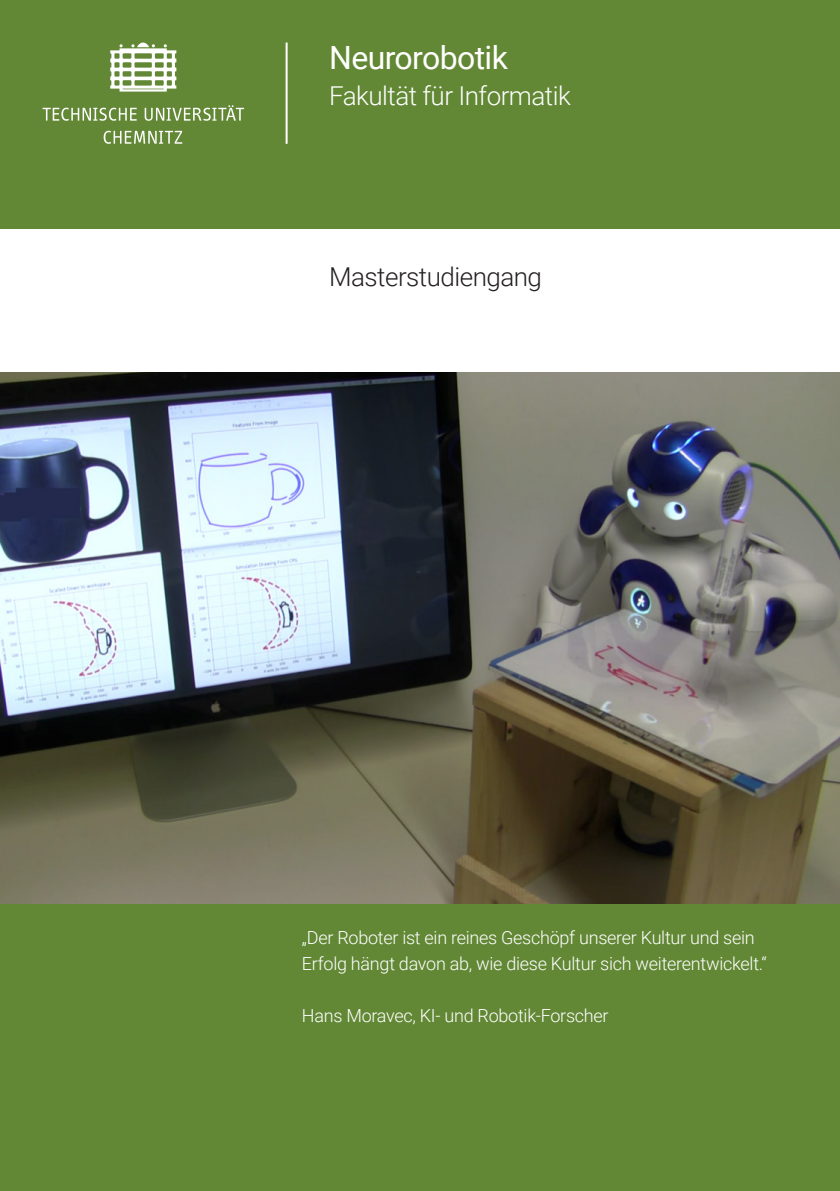
<style>
.page{position:relative;width:840px;height:1191px;background:#fff}
.page>*{position:absolute;margin:0;border:0;box-sizing:border-box;transform-origin:0 0}
.Studiengang_01{font:32px "Roboto";letter-spacing:-.02em;color:#fff}
.Fakultät_01{font:300 26px "Roboto";letter-spacing:-.02em;color:#fff}
.BA_MA_01{font:300 26px "Roboto";letter-spacing:-.02em;color:#231f20}
.Cover_Mengentext{font:300 18px/26px "Roboto";letter-spacing:-.015em;color:#fff}
</style>
<div class="page">
<div style="left:0;top:0;width:839px;height:229px;background:#628835"></div>
<div style="left:0;top:858px;width:839px;height:333px;background:#628835"></div>
<svg style="left:110px;top:42px;width:66px;height:50px"></svg>
<svg style="left:104px;top:131px;width:78px;height:13px"></svg>
<svg style="left:43px;top:105px;width:201px;height:16px"></svg>
<hr style="left:285px;top:43px;width:2px;height:101px;background:#fff">
<img style="left:0;top:373px;width:839px;height:530px">
<p class="Studiengang_01" style="left:329px;top:35px;width:180px">Neurorobotik</p>
<p class="Fakultät_01" style="left:329px;top:78px;width:243px">Fakultät für Informatik</p>
<p class="BA_MA_01" style="left:329px;top:259px;width:214px">Masterstudiengang</p>
<p class="Cover_Mengentext" style="left:302px;top:923px;width:466px">„Der Roboter ist ein reines Geschöpf unserer Kultur und sein<br>Erfolg hängt davon ab, wie diese Kultur sich weiterentwickelt.“</p>
<p class="Cover_Mengentext" style="left:302px;top:1001px;width:308px">Hans Moravec, KI- und Robotik-Forscher</p>
</div>
